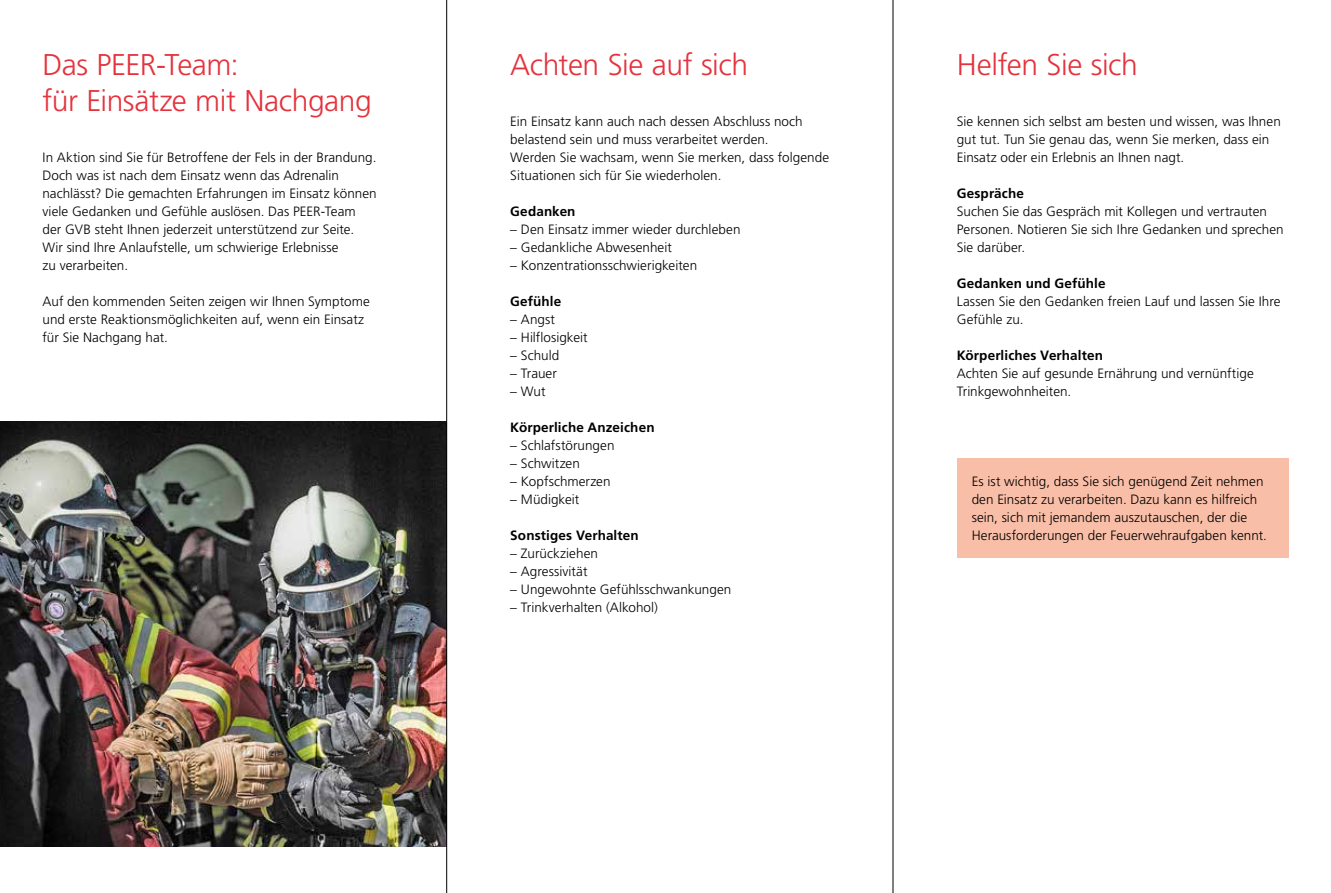
<style>
.page{position:relative;width:1331px;height:893px;background:#fff}
.page>*{position:absolute;margin:0;border:0;box-sizing:border-box;transform-origin:0 0}
.t1{font:300 30px/36px "Frutiger LT Pro";letter-spacing:-.015em;color:#e5323d}
.t2{font:300 13.5px/18px "Frutiger LT Pro";letter-spacing:.005em;color:#000}
.t3{font:700 13.5px "Frutiger LT Pro";letter-spacing:.01em;color:#000}
</style>
<div class="page">
<img style="left:0;top:421px;width:446px;height:425px">
<div style="left:957px;top:458px;width:331px;height:100px;background:#f9bea7"></div>
<hr style="left:446px;top:0;width:1px;height:893px;background:#000">
<hr style="left:893px;top:0;width:1px;height:893px;background:#000">
<h1 class="t1" style="left:43px;top:47px;width:331px">Das PEER-Team:<br>für Einsätze mit Nachgang</h1>
<p class="t2" style="left:43px;top:149px;width:336px">In Aktion sind Sie für Betroffene der Fels in der Brandung.<br>Doch was ist nach dem Einsatz wenn das Adrenalin nachlässt? Die gemachten Erfahrungen im Einsatz können viele Gedanken und Gefühle auslösen. Das PEER-Team der GVB steht Ihnen jederzeit unterstützend zur Seite.<br>Wir sind Ihre Anlaufstelle, um schwierige Erlebnisse<br>zu verarbeiten.</p>
<p class="t2" style="left:43px;top:293px;width:329px">Auf den kommenden Seiten zeigen wir Ihnen Symptome und erste Reaktionsmöglichkeiten auf, wenn ein Einsatz für Sie Nachgang hat.</p>
<h1 class="t1" style="left:510px;top:47px;width:239px">Achten Sie auf sich</h1>
<p class="t2" style="left:510px;top:113px;width:320px">Ein Einsatz kann auch nach dessen Abschluss noch belastend sein und muss verarbeitet werden.<br>Werden Sie wachsam, wenn Sie merken, dass folgende Situationen sich für Sie wiederholen.</p>
<p class="t3" style="left:510px;top:204px;width:67px">Gedanken</p>
<p class="t2" style="left:510px;top:221px;width:232px">– Den Einsatz immer wieder durchleben</p>
<p class="t2" style="left:510px;top:239px;width:163px">– Gedankliche Abwesenheit</p>
<p class="t2" style="left:510px;top:257px;width:188px">– Konzentrationsschwierigkeiten</p>
<p class="t3" style="left:510px;top:294px;width:52px">Gefühle</p>
<p class="t2" style="left:510px;top:311px;width:46px">– Angst</p>
<p class="t2" style="left:510px;top:329px;width:79px">– Hilflosigkeit</p>
<p class="t2" style="left:510px;top:347px;width:50px">– Schuld</p>
<p class="t2" style="left:510px;top:365px;width:48px">– Trauer</p>
<p class="t2" style="left:510px;top:383px;width:37px">– Wut</p>
<p class="t3" style="left:510px;top:420px;width:146px">Körperliche Anzeichen</p>
<p class="t2" style="left:510px;top:437px;width:106px">– Schlafstörungen</p>
<p class="t2" style="left:510px;top:455px;width:71px">– Schwitzen</p>
<p class="t2" style="left:510px;top:473px;width:102px">– Kopfschmerzen</p>
<p class="t2" style="left:510px;top:491px;width:71px">– Müdigkeit</p>
<p class="t3" style="left:510px;top:528px;width:130px">Sonstiges Verhalten</p>
<p class="t2" style="left:510px;top:545px;width:89px">– Zurückziehen</p>
<p class="t2" style="left:510px;top:563px;width:79px">– Agressivität</p>
<p class="t2" style="left:510px;top:581px;width:223px">– Ungewohnte Gefühlsschwankungen</p>
<p class="t2" style="left:510px;top:599px;width:149px">– Trinkverhalten (Alkohol)</p>
<h1 class="t1" style="left:957px;top:47px;width:183px">Helfen Sie sich</h1>
<p class="t2" style="left:957px;top:113px;width:326px">Sie kennen sich selbst am besten und wissen, was Ihnen gut tut. Tun Sie genau das, wenn Sie merken, dass ein<br>Einsatz oder ein Erlebnis an Ihnen nagt.</p>
<p class="t3" style="left:957px;top:186px;width:69px">Gespräche</p>
<p class="t2" style="left:957px;top:203px;width:328px">Suchen Sie das Gespräch mit Kollegen und vertrauten<br>Personen. Notieren Sie sich Ihre Gedanken und sprechen<br>Sie darüber.</p>
<p class="t3" style="left:957px;top:276px;width:150px">Gedanken und Gefühle</p>
<p class="t2" style="left:957px;top:293px;width:325px">Lassen Sie den Gedanken freien Lauf und lassen Sie Ihre<br>Gefühle zu.</p>
<p class="t3" style="left:957px;top:348px;width:148px">Körperliches Verhalten</p>
<p class="t2" style="left:957px;top:365px;width:299px">Achten Sie auf gesunde Ernährung und vernünftige<br>Trinkgewohnheiten.</p>
<p class="t2" style="left:972px;top:473px;width:297px">Es ist wichtig, dass Sie sich genügend Zeit nehmen den Einsatz zu verarbeiten. Dazu kann es hilfreich sein, sich mit jemandem auszutauschen, der die Herausforderungen der Feuerwehraufgaben kennt.</p>
</div>
